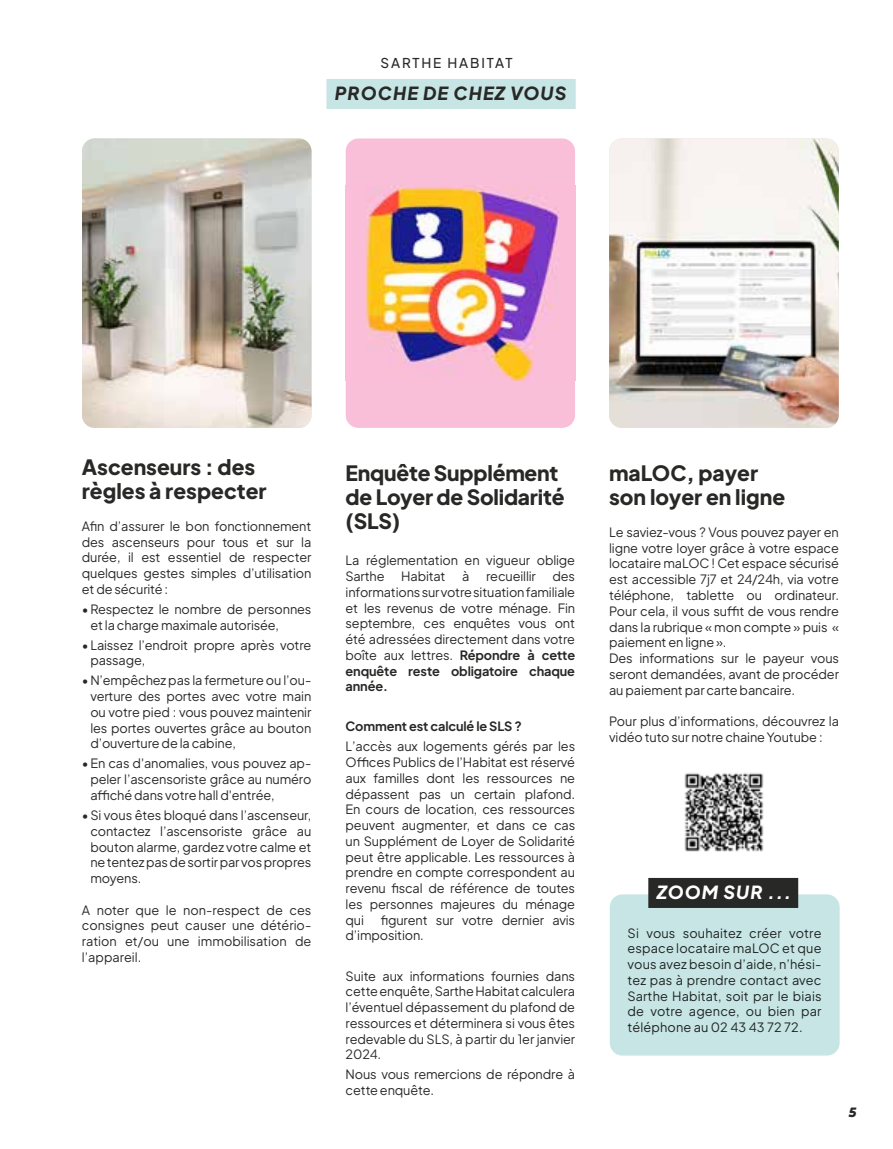
<style>
.page{position:relative;width:893px;height:1149px;background:#fff}
.page>*{position:absolute;margin:0;border:0;box-sizing:border-box;transform-origin:0 0}
.t1{font:800 21px/24px "Plus Jakarta Sans";color:#282827}
.t2{font:italic 800 18px "Plus Jakarta Sans";letter-spacing:.06em;color:#282827}
.t3{font:italic 800 18px "Plus Jakarta Sans";letter-spacing:.06em;color:#fff}
.t4{font:500 13.5px "Plus Jakarta Sans";letter-spacing:.14em;color:#282827}
.t5{font:italic 800 13.5px "XXII Geom";color:#282827}
.t6{font:12.75px/15.8px "Plus Jakarta Sans";letter-spacing:-.01em;color:#282827;text-align:justify}
.t7{font:700 12.75px "Plus Jakarta Sans";letter-spacing:-.01em;color:#282827}
.s1{font-weight:700}
</style>
<div class="page">
<img style="left:82px;top:138px;width:229px;height:290px">
<div style="left:346px;top:138px;width:229px;height:290px;background:#fabfd8;border-radius:13px"></div>
<img style="left:609px;top:138px;width:230px;height:289px">
<img style="left:684px;top:773px;width:80px;height:79px">
<img style="left:365px;top:186px;width:195px;height:194px">
<div style="left:326px;top:79px;width:250px;height:30px;background:#c6e5e4"></div>
<div style="left:610px;top:894px;width:230px;height:161px;background:#c6e5e4;border-radius:13px"></div>
<div style="left:648px;top:877px;width:150px;height:30px;background:#282827"></div>
<p class="t4" style="left:381px;top:52px;width:133px">SARTHE HABITAT</p>
<h2 class="t2" style="left:335px;top:78px;width:233px">PROCHE DE CHEZ VOUS</h2>
<h1 class="t1" style="left:82px;top:453px;width:186px">Ascenseurs : des règles à respecter</h1>
<p class="t6" style="left:82px;top:516px;width:231px">Afin d’assurer le bon fonctionnement des ascenseurs pour tous et sur la durée, il est essentiel de respecter quelques gestes simples d’utilisation et de sécurité :</p>
<p class="t6" style="left:90px;top:599px;width:223px;text-indent:-9px">•Respectez le nombre de personnes et la charge maximale autorisée,</p>
<p class="t6" style="left:90px;top:635px;width:223px;text-indent:-9px">•Laissez l’endroit propre après votre passage,</p>
<p class="t6" style="left:90px;top:671px;width:222px;text-indent:-9px">•N’empêchez pas la fermeture ou l’ou&shy;verture des portes avec votre main ou votre pied : vous pouvez maintenir les portes ouvertes grâce au bouton d’ouverture de la cabine,</p>
<p class="t6" style="left:90px;top:754px;width:223px;text-indent:-9px">•En cas d'anomalies, vous pouvez ap&shy;peler l’ascensoriste grâce au numéro affiché dans votre hall d'entrée,</p>
<p class="t6" style="left:90px;top:805px;width:223px;text-indent:-9px">•Si vous êtes bloqué dans l’ascenseur, contactez l’ascensoriste grâce au bouton alarme, gardez votre calme et ne tentez pas de sortir par vos propres moyens.</p>
<p class="t6" style="left:82px;top:900px;width:231px">A noter que le non-respect de ces consignes peut causer une détério&shy;ration et/ou une immobilisation de l’appareil.</p>
<h1 class="t1" style="left:346px;top:459px;width:220px">Enquête Supplément de Loyer de Solidarité (SLS)</h1>
<p class="t6" style="left:346px;top:551px;width:231px">La réglementation en vigueur oblige<br>Sarthe</p>
<p class="t6" style="left:401px;top:567px;width:46px">Habitat</p>
<p class="t6" style="left:462px;top:567px;width:9px">à</p>
<p class="t6" style="left:486px;top:567px;width:51px">recueillir</p>
<p class="t6" style="left:346px;top:567px;width:231px;text-indent:207px">des informations sur votre situation familiale et les revenus de votre ménage. Fin septembre, ces enquêtes vous ont été adressées directement dans votre boîte aux lettres. <span class="s1">Répondre à cette enquête reste obligatoire chaque année.</span></p>
<p class="t7" style="left:346px;top:716px;width:178px">Comment est calculé le SLS ?</p>
<p class="t6" style="left:346px;top:737px;width:231px">L’accès aux logements gérés par les Offices Publics de l’Habitat est réservé aux familles dont les ressources ne dépassent pas un certain plafond.<br>En cours de location, ces ressources peuvent augmenter, et dans ce cas un Supplément de Loyer de Solidarité peut être applicable. Les ressources à prendre en compte correspondent au revenu fiscal de référence de toutes les personnes majeures du ménage qui</p>
<p class="t6" style="left:346px;top:910px;width:231px;text-indent:35px">figurent sur votre dernier avis d’imposition.</p>
<p class="t6" style="left:346px;top:966px;width:231px">Suite aux informations fournies dans cette enquête, Sarthe Habitat calculera l’éventuel dépassement du plafond de ressources et déterminera si vous êtes redevable du SLS, à partir du 1er janvier 2024.</p>
<p class="t6" style="left:346px;top:1065px;width:231px">Nous vous remercions de répondre à cette enquête.</p>
<h1 class="t1" style="left:609px;top:459px;width:178px">maLOC, payer son loyer en ligne</h1>
<p class="t6" style="left:609px;top:523px;width:231px;text-align:left">Le saviez-vous ? Vous pouvez payer en ligne votre loyer grâce à votre espace locataire maLOC ! Cet espace sécurisé est accessible 7j7 et 24/24h, via votre téléphone, tablette ou ordinateur.<br>Pour cela, il vous suffit de vous rendre dans la rubrique « mon compte » puis « paiement en ligne ».<br>Des informations sur le payeur vous seront demandées, avant de procéder au paiement par carte bancaire.</p>
<p class="t6" style="left:609px;top:712px;width:231px">Pour plus d’informations, découvrez la vidéo tuto sur notre chaine Youtube :</p>
<h2 class="t3" style="left:657px;top:877px;width:136px">ZOOM SUR ...</h2>
<p class="t6" style="left:628px;top:923px;width:195px">Si vous souhaitez créer votre espace locataire maLOC et que vous avez besoin d’aide, n’hési&shy;tez pas à prendre contact avec Sarthe Habitat, soit par le biais de votre agence, ou bien par téléphone au 02 43 43 72 72.</p>
<p class="t5" style="left:849px;top:1102px;width:9px">5</p>
</div>
